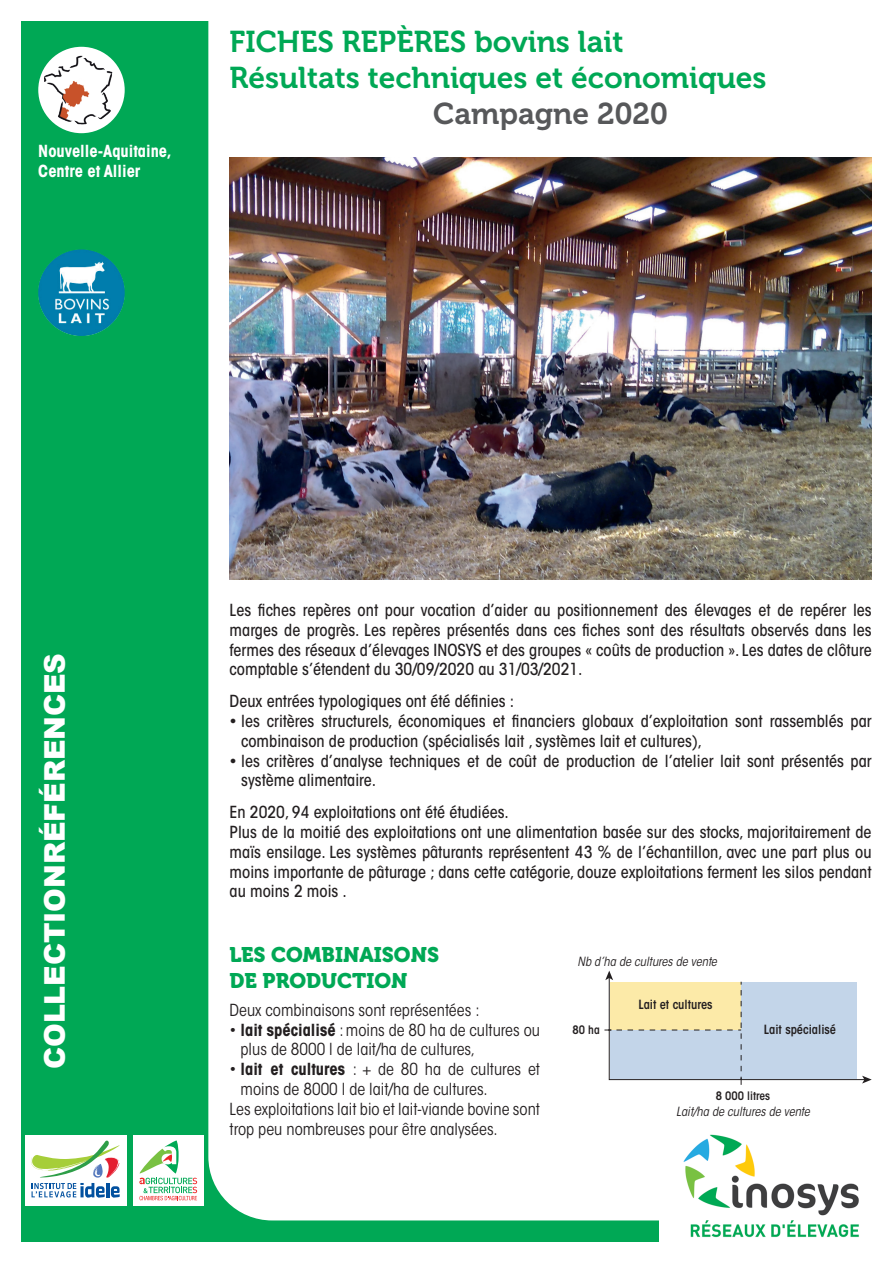
<style>
.page{position:relative;width:893px;height:1263px;background:#fff}
.page>*{position:absolute;margin:0;border:0;box-sizing:border-box;transform-origin:0 0}
.t1{font:30px/36px "Museo 700";color:#00a855}
.t2{font:30px "Museo 700";color:#57585a}
.t3{font:900 28.5px "Arial";letter-spacing:-.005em;color:#fff}
.t4{font:21px/25.2px "Museo 900";color:#00a855}
.t5{font:500 condensed 16.5px/19.8px "ITC Avant Garde Std";color:#231f20}
.t6{font:condensed 16.5px/19.8px "ITC Avant Garde Std";color:#231f20}
.t7{font:700 condensed 16.5px/19.8px "ITC Avant Garde Std";color:#fff}
.t8{font:italic condensed 12.6px "ITC Avant Garde Std";color:#231f20}
.t9{font:600 condensed 12.6px "ITC Avant Garde Std";color:#231f20}
.t10{font:600 condensed 11.55px "ITC Avant Garde Std";color:#231f20}
.s1{font-weight:700}
</style>
<div class="page">
<div style="left:21px;top:21px;width:638px;height:1221px;background:#00a855"></div>
<div style="left:208px;top:21px;width:664px;height:1199px;background:#fff"></div>
<div style="left:133px;top:1135px;width:70px;height:70px;background:#fff"></div>
<svg style="left:139px;top:1140px;width:58px;height:60px"></svg>
<div style="left:26px;top:1135px;width:101px;height:70px;background:#fff"></div>
<svg style="left:31px;top:1140px;width:89px;height:57px"></svg>
<img style="left:38px;top:249px;width:87px;height:87px;border-radius:43px">
<div style="left:38px;top:47px;width:87px;height:86px;background:#fff;border-radius:50%"></div>
<img style="left:44px;top:55px;width:69px;height:70px">
<img style="left:676px;top:1125px;width:196px;height:113px">
<img style="left:229px;top:157px;width:643px;height:422px">
<svg style="left:604px;top:970px;width:268px;height:115px"></svg>
<p class="t7" style="left:38px;top:141px;width:135px">Nouvelle-Aquitaine,<br>Centre et Allier</p>
<h1 class="t1" style="left:230px;top:24px;width:538px">FICHES REPÈRES bovins lait<br>Résultats techniques et économiques</h1>
<h1 class="t2" style="left:433px;top:97px;width:236px">Campagne 2020</h1>
<h2 class="t3" style="left:34px;top:1069px;width:417px;rotate:-90deg">COLLECTION RÉFÉRENCES</h2>
<p class="t5" style="left:230px;top:600px;width:644px;text-align:justify">Les fiches repères ont pour vocation d’aider au positionnement des élevages et de repérer les marges de progrès. Les repères présentés dans ces fiches sont des résultats observés dans les fermes des réseaux d’élevages INOSYS et des groupes « coûts de production ». Les dates de clôture comptable s’étendent du 30/09/2020 au 31/03/2021.</p>
<p class="t5" style="left:230px;top:691px;width:286px">Deux entrées typologiques ont été définies :</p>
<p class="t5" style="left:241px;top:711px;width:632px;text-indent:-12px">• les critères structurels, économiques et financiers globaux d’exploitation sont rassemblés par combinaison de production (spécialisés lait , systèmes lait et cultures),</p>
<p class="t5" style="left:241px;top:751px;width:632px;text-indent:-12px">• les critères d’analyse techniques et de coût de production de l’atelier lait sont présentés par système alimentaire.</p>
<p class="t5" style="left:230px;top:802px;width:644px">En 2020, 94 exploitations ont été étudiées.<br>Plus de la moitié des exploitations ont une alimentation basée sur des stocks, majoritairement de maïs ensilage. Les systèmes pâturants représentent 43 % de l’échantillon, avec une part plus ou moins importante de pâturage ; dans cette catégorie, douze exploitations ferment les silos pendant au moins 2 mois .</p>
<p class="t4" style="left:230px;top:942px;width:211px">LES COMBINAISONS<br>DE PRODUCTION</p>
<p class="t6" style="left:230px;top:1000px;width:251px">Deux combinaisons sont représentées :</p>
<p class="t6" style="left:241px;top:1020px;width:301px;text-indent:-11px">• <span class="s1">lait spécialisé</span> : moins de 80 ha de cultures ou plus de 8000 l de lait/ha de cultures,</p>
<p class="t6" style="left:230px;top:1059px;width:312px">• <span class="s1">lait et cultures</span> : + de 80 ha de cultures et</p>
<p class="t6" style="left:241px;top:1079px;width:249px">moins de 8000 l de lait/ha de cultures.</p>
<p class="t6" style="left:230px;top:1099px;width:312px">Les exploitations lait bio et lait-viande bovine sont</p>
<p class="t6" style="left:230px;top:1119px;width:270px">trop peu nombreuses pour être analysées.</p>
<p class="t8" style="left:578px;top:954px;width:141px">Nb d’ha de cultures de vente</p>
<p class="t10" style="left:573px;top:1022px;width:29px">80 ha</p>
<p class="t9" style="left:638px;top:996px;width:76px">Lait et cultures</p>
<p class="t9" style="left:764px;top:1022px;width:74px">Lait spécialisé</p>
<p class="t10" style="left:716px;top:1088px;width:56px">8 000 litres</p>
<p class="t8" style="left:676px;top:1104px;width:135px">Lait/ha de cultures de vente</p>
</div>
